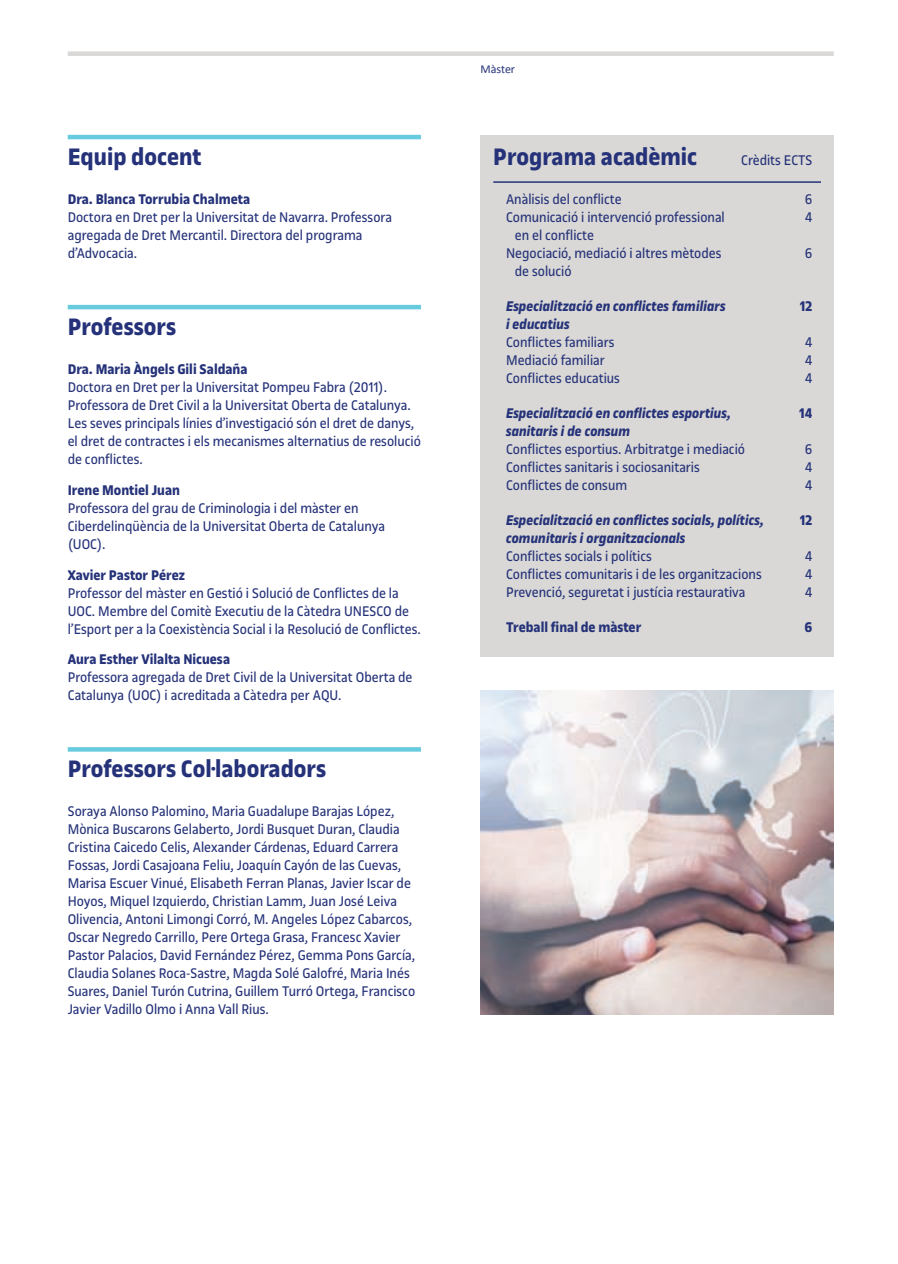
<style>
.page{position:relative;width:898px;height:1264px;background:#fff}
.page>*{position:absolute;margin:0;border:0;box-sizing:border-box;transform-origin:0 0}
.titol2{font:700 25.5px "UOC Sans";color:#253279}
.titol_taula{font:700 25.5px "UOC Sans";color:#253279}
.texte_normal{font:15px/18px "UOC Sans";color:#253279}
.texte_normal-2{font:italic 700 15px "UOC Sans";color:#253279}
.texte_normal-3{font:700 15px "UOC Sans";color:#253279}
.ratlla{font:15px "UOC Sans";color:#253279}
.titol_taula-2{font:15px "UOC Sans";color:#253279}
.t1{font:12px "Calibri";color:#253279}
</style>
<div class="page">
<div style="left:68px;top:51px;width:765px;height:5px;background:#d9d8d6"></div>
<div style="left:480px;top:135px;width:353px;height:522px;background:#d9d8d6"></div>
<hr style="left:68px;top:135px;width:353px;height:4px;background:#67cbdf">
<hr style="left:68px;top:305px;width:353px;height:4px;background:#67cbdf">
<div style="left:68px;top:747px;width:353px;height:5px;background:#67cbdf"></div>
<img style="left:480px;top:690px;width:353px;height:324px">
<hr style="left:493px;top:181px;width:327px;height:2px;background:#253279">
<p class="titol2" style="left:68px;top:142px;width:135px">Equip docent</p>
<p class="texte_normal-3" style="left:68px;top:191px;width:184px">Dra. Blanca Torrubia Chalmeta</p>
<p class="texte_normal" style="left:68px;top:208px;width:326px">Doctora en Dret per la Universitat de Navarra. Professora agregada de Dret Mercantil. Directora del programa d’Advocacia.</p>
<p class="titol2" style="left:68px;top:312px;width:110px">Professors</p>
<p class="texte_normal-3" style="left:68px;top:361px;width:181px">Dra. Maria Àngels Gili Saldaña</p>
<p class="texte_normal" style="left:68px;top:378px;width:354px">Doctora en Dret per la Universitat Pompeu Fabra (2011).<br>Professora de Dret Civil a la Universitat Oberta de Catalunya.<br>Les seves principals línies d’investigació són el dret de danys, el dret de contractes i els mecanismes alternatius de resolució de conflictes.</p>
<p class="texte_normal-3" style="left:68px;top:481px;width:114px">Irene Montiel Juan</p>
<p class="texte_normal" style="left:68px;top:499px;width:319px">Professora del grau de Criminologia i del màster en<br>Ciberdelinqüència de la Universitat Oberta de Catalunya (UOC).</p>
<p class="texte_normal-3" style="left:68px;top:566px;width:119px">Xavier Pastor Pérez</p>
<p class="texte_normal" style="left:68px;top:584px;width:354px">Professor del màster en Gestió i Solució de Conflictes de la<br>UOC. Membre del Comitè Executiu de la Càtedra UNESCO de l’Esport per a la Coexistència Social i la Resolució de Conflictes.</p>
<p class="texte_normal-3" style="left:68px;top:651px;width:164px">Aura Esther Vilalta Nicuesa</p>
<p class="texte_normal" style="left:68px;top:669px;width:346px">Professora agregada de Dret Civil de la Universitat Oberta de<br>Catalunya (UOC) i acreditada a Càtedra per AQU.</p>
<p class="titol2" style="left:68px;top:754px;width:260px">Professors Col·laboradors</p>
<p class="texte_normal" style="left:68px;top:803px;width:349px">Soraya Alonso Palomino, Maria Guadalupe Barajas López, Mònica Buscarons Gelaberto, Jordi Busquet Duran, Claudia Cristina Caicedo Celis, Alexander Cárdenas, Eduard Carrera Fossas, Jordi Casajoana Feliu, Joaquín Cayón de las Cuevas, Marisa Escuer Vinué, Elisabeth Ferran Planas, Javier Iscar de Hoyos, Miquel Izquierdo, Christian Lamm, Juan José Leiva Olivencia, Antoni Limongi Corró, M. Angeles López Cabarcos, Oscar Negredo Carrillo, Pere Ortega Grasa, Francesc Xavier Pastor Palacios, David Fernández Pérez, Gemma Pons García, Claudia Solanes Roca-Sastre, Magda Solé Galofré, Maria Inés Suares, Daniel Turón Cutrina, Guillem Turró Ortega, Francisco Javier Vadillo Olmo i Anna Vall Rius.</p>
<p class="t1" style="left:480px;top:62px;width:36px">Màster</p>
<p class="titol_taula" style="left:493px;top:142px;width:205px">Programa acadèmic</p>
<p class="titol_taula-2" style="left:741px;top:152px;width:73px">Crèdits ECTS</p>
<p class="ratlla" style="left:506px;top:191px;width:117px">Anàlisis del conflicte</p>
<p class="ratlla" style="left:804px;top:191px;width:9px">6</p>
<p class="texte_normal" style="left:506px;top:208px;width:220px">Comunicació i intervenció professional</p>
<p class="texte_normal" style="left:804px;top:208px;width:9px">4</p>
<p class="texte_normal" style="left:514px;top:226px;width:81px">en el conflicte</p>
<p class="texte_normal" style="left:506px;top:244px;width:217px">Negociació, mediació i altres mètodes</p>
<p class="texte_normal" style="left:804px;top:244px;width:9px">6</p>
<p class="texte_normal" style="left:514px;top:262px;width:58px">de solució</p>
<p class="texte_normal-2" style="left:506px;top:298px;width:221px">Especialització en conflictes familiars</p>
<p class="texte_normal-3" style="left:799px;top:298px;width:14px">12</p>
<p class="texte_normal-2" style="left:506px;top:316px;width:65px">i educatius</p>
<p class="texte_normal" style="left:506px;top:333px;width:110px">Conflictes familiars</p>
<p class="texte_normal" style="left:804px;top:333px;width:9px">4</p>
<p class="texte_normal" style="left:506px;top:351px;width:100px">Mediació familiar</p>
<p class="texte_normal" style="left:804px;top:351px;width:9px">4</p>
<p class="texte_normal" style="left:506px;top:369px;width:115px">Conflictes educatius</p>
<p class="texte_normal" style="left:804px;top:369px;width:9px">4</p>
<p class="texte_normal-2" style="left:506px;top:405px;width:226px">Especialització en conflictes esportius,</p>
<p class="texte_normal-3" style="left:799px;top:405px;width:15px">14</p>
<p class="texte_normal-2" style="left:506px;top:423px;width:126px">sanitaris i de consum</p>
<p class="texte_normal" style="left:506px;top:440px;width:240px">Conflictes esportius. Arbitratge i mediació</p>
<p class="texte_normal" style="left:804px;top:440px;width:9px">6</p>
<p class="texte_normal" style="left:506px;top:458px;width:195px">Conflictes sanitaris i sociosanitaris</p>
<p class="texte_normal" style="left:804px;top:458px;width:9px">4</p>
<p class="texte_normal" style="left:506px;top:476px;width:123px">Conflictes de consum</p>
<p class="texte_normal" style="left:804px;top:476px;width:9px">4</p>
<p class="texte_normal-2" style="left:506px;top:512px;width:259px">Especialització en conflictes socials, polítics,</p>
<p class="texte_normal-3" style="left:799px;top:512px;width:14px">12</p>
<p class="texte_normal-2" style="left:506px;top:530px;width:181px">comunitaris i organitzacionals</p>
<p class="texte_normal" style="left:506px;top:547px;width:147px">Conflictes socials i polítics</p>
<p class="texte_normal" style="left:804px;top:547px;width:9px">4</p>
<p class="texte_normal" style="left:506px;top:565px;width:257px">Conflictes comunitaris i de les organitzacions</p>
<p class="texte_normal" style="left:804px;top:565px;width:9px">4</p>
<p class="texte_normal" style="left:506px;top:583px;width:241px">Prevenció, seguretat i justícia restaurativa</p>
<p class="texte_normal" style="left:804px;top:583px;width:9px">4</p>
<p class="texte_normal-3" style="left:506px;top:619px;width:137px">Treball final de màster</p>
<p class="texte_normal-3" style="left:804px;top:619px;width:9px">6</p>
</div>
